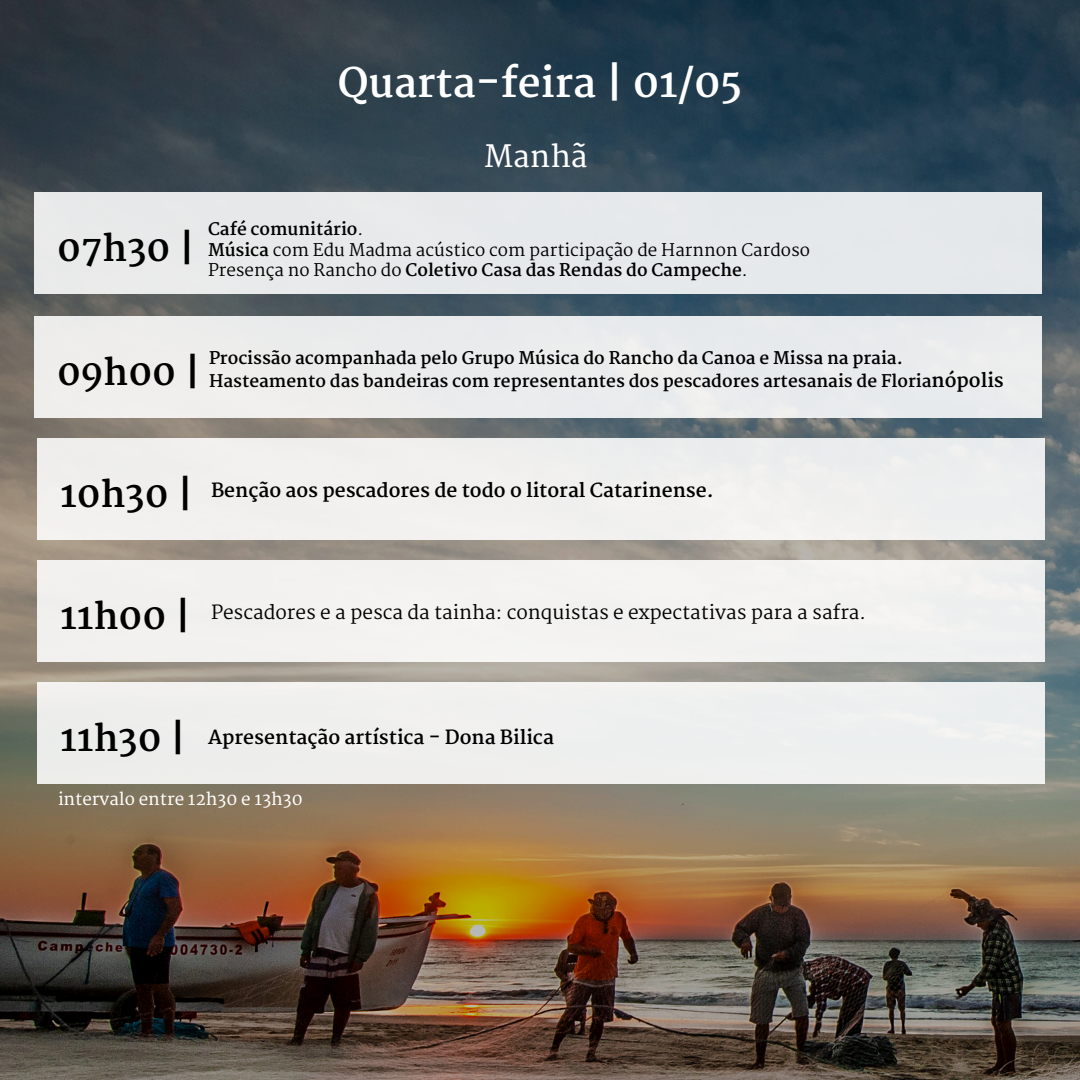
<style>
.page{position:relative;width:1080px;height:1080px;background:#fff}
.page>*{position:absolute;margin:0;border:0;box-sizing:border-box;transform-origin:0 0}
.t1{font:700 40px "Martel";color:#fff}
.t2{font:700 36px "Martel";color:#000}
.t3{font:600 30px "Martel";color:#fff}
.t4{font:700 19px "Martel";color:#000}
.t5{font:19px "Martel";color:#000}
.t6{font:700 17px "Martel";color:#000}
.t7{font:17px "Martel";color:#000}
.t8{font:600 17px "Martel";color:#fff}
.s1{font-weight:400}
.s2{font-weight:700}
.s3{font-size:19px}
</style>
<div class="page">
<img style="left:0;top:0;width:1080px;height:1080px">
<div style="left:34px;top:192px;width:1008px;height:102px;background:#e6e9eb"></div>
<div style="left:34px;top:316px;width:1008px;height:102px;background:#eaeced"></div>
<div style="left:37px;top:438px;width:1008px;height:102px;background:#f1f0ef"></div>
<div style="left:37px;top:560px;width:1008px;height:102px;background:#f3f2f1"></div>
<div style="left:37px;top:682px;width:1008px;height:102px;background:#eeefef"></div>
<p class="t1" style="left:338px;top:60px;width:406px">Quarta-feira | 01/05</p>
<p class="t3" style="left:484px;top:139px;width:105px">Manhã</p>
<p class="t2" style="left:57px;top:227px;width:140px">07h30 |</p>
<p class="t6" style="left:208px;top:219px;width:157px">Café comunitário<span class="s1">.</span></p>
<p class="t7" style="left:208px;top:240px;width:604px"><span class="s2">Música</span> com Edu Madma acústico com participação de Harnnon Cardoso</p>
<p class="t6" style="left:208px;top:260px;width:541px"><span class="s1">Presença no Rancho do</span> Coletivo Casa das Rendas do Campeche<span class="s1">.</span></p>
<p class="t2" style="left:57px;top:351px;width:145px">09h00 |</p>
<p class="t6" style="left:209px;top:348px;width:695px">Procissão acompanhada pelo Grupo Música do Rancho da Canoa e Missa na praia.</p>
<p class="t6" style="left:209px;top:371px;width:796px">Hasteamento das bandeiras com representantes dos pescadores artesanais de Floria<span class="s3">nópolis</span></p>
<p class="t2" style="left:60px;top:473px;width:135px">10h30 |</p>
<p class="t4" style="left:211px;top:479px;width:504px">Benção aos pescadores de todo o litoral Catarinense.</p>
<p class="t2" style="left:60px;top:595px;width:133px">11h00 |</p>
<p class="t5" style="left:211px;top:601px;width:657px">Pescadores e a pesca da tainha: conquistas e expectativas para a safra.</p>
<p class="t2" style="left:60px;top:717px;width:128px">11h30 |</p>
<p class="t4" style="left:208px;top:727px;width:347px">Apresentação artística - Dona Bilica</p>
<p class="t8" style="left:58px;top:789px;width:246px">intervalo entre 12h30 e 13h30</p>
</div>
